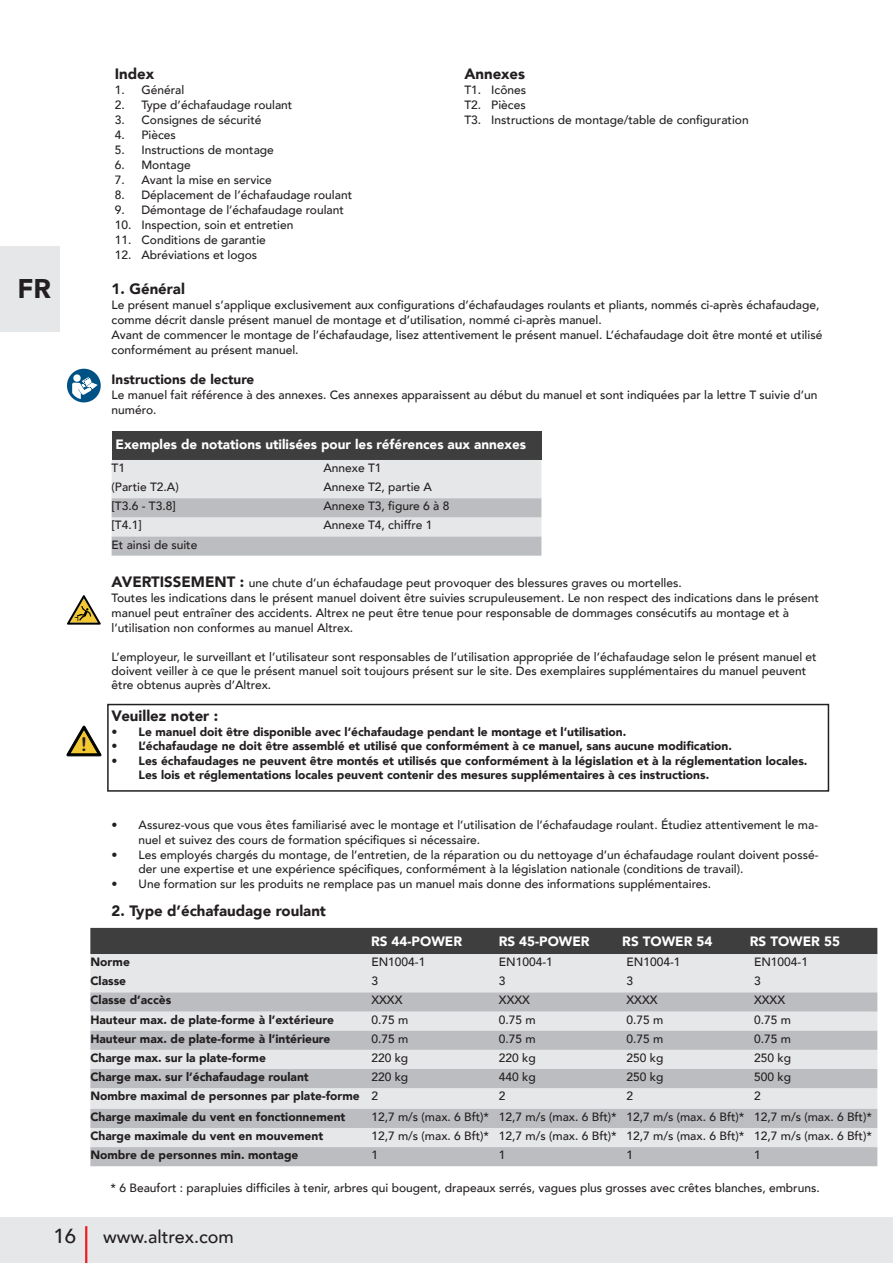
<style>
.page{position:relative;width:893px;height:1263px;background:#fff}
.page>*{position:absolute;margin:0;border:0;box-sizing:border-box;transform-origin:0 0}
.t1{font:900 27px "Avenir";color:#231f20}
.t2{font:500 20.25px "Avenir";color:#231f20}
.t3{font:19.2px "Arial Rounded MT Bold";color:#231f20}
.t4{font:500 18px "Avenir";color:#231f20}
.t5{font:900 15px "Avenir";color:#231f20}
.t6{font:900 13.5px "Avenir";color:#fff}
.t7{font:900 13.5px "Avenir";color:#231f20}
.t8{font:500 12px/15px "Avenir";color:#231f20}
.t9{font:900 12px/14.4px "Avenir";color:#231f20}
.s1{font-weight:900;font-size:15px}
.s2{font-weight:500}
</style>
<div class="page">
<div style="left:0;top:1217px;width:893px;height:46px;background:#e6e7e9"></div>
<hr style="left:85px;top:1226px;width:2px;height:37px;background:#ee1d23">
<div style="left:0;top:247px;width:60px;height:85px;background:#e6e7e9"></div>
<div style="left:112px;top:431px;width:429px;height:29px;background:#3e3e3f"></div>
<svg style="left:112px;top:460px;width:429px;height:96px;background:#d5d6d8"></svg>
<div style="left:90px;top:928px;width:787px;height:26px;background:#3e3e3f"></div>
<div style="left:90px;top:954px;width:787px;height:38px;background:#e6e7e9"></div>
<svg style="left:90px;top:992px;width:787px;height:174px;background:#cfd0d2"></svg>
<svg style="left:67px;top:369px;width:34px;height:33px"></svg>
<svg style="left:67px;top:595px;width:34px;height:30px"></svg>
<svg style="left:67px;top:726px;width:34px;height:30px"></svg>
<div style="left:107px;top:704px;width:722px;height:88px;border:2px solid #231f20"></div>
<h1 class="t1" style="left:18px;top:266px;width:35px">FR</h1>
<p class="t5" style="left:115px;top:61px;width:41px">Index</p>
<p class="t8" style="left:115px;top:81px;width:71px">1. Général</p>
<p class="t8" style="left:115px;top:96px;width:179px">2. Type d’échafaudage roulant</p>
<p class="t8" style="left:115px;top:111px;width:148px">3. Consignes de sécurité</p>
<p class="t8" style="left:115px;top:126px;width:63px">4. Pièces</p>
<p class="t8" style="left:115px;top:141px;width:161px">5. Instructions de montage</p>
<p class="t8" style="left:115px;top:156px;width:78px">6. Montage</p>
<p class="t8" style="left:115px;top:171px;width:158px">7. Avant la mise en service</p>
<p class="t8" style="left:115px;top:186px;width:239px">8. Déplacement de l’échafaudage roulant</p>
<p class="t8" style="left:115px;top:201px;width:231px">9. Démontage de l’échafaudage roulant</p>
<p class="t8" style="left:115px;top:216px;width:180px">10. Inspection, soin et entretien</p>
<p class="t8" style="left:115px;top:231px;width:153px">11. Conditions de garantie</p>
<p class="t8" style="left:115px;top:246px;width:144px">12. Abréviations et logos</p>
<p class="t5" style="left:464px;top:61px;width:62px">Annexes</p>
<p class="t8" style="left:464px;top:81px;width:286px">T1. Icônes<br>T2. Pièces<br>T3. Instructions de montage/table de configuration</p>
<p class="t5" style="left:112px;top:276px;width:75px">1. Général</p>
<p class="t8" style="left:112px;top:297px;width:712px">Le présent manuel s’applique exclusivement aux configurations d’échafaudages roulants et pliants, nommés ci-après échafaudage, comme décrit dansle présent manuel de montage et d’utilisation, nommé ci-après manuel.<br>Avant de commencer le montage de l’échafaudage, lisez attentivement le présent manuel. L’échafaudage doit être monté et utilisé conformément au présent manuel.</p>
<p class="t7" style="left:112px;top:368px;width:144px">Instructions de lecture</p>
<p class="t8" style="left:112px;top:387px;width:707px">Le manuel fait référence à des annexes. Ces annexes apparaissent au début du manuel et sont indiquées par la lettre T suivie d’un numéro.</p>
<p class="t6" style="left:116px;top:433px;width:412px">Exemples de notations utilisées pour les références aux annexes</p>
<p class="t8" style="left:112px;top:460px;width:15px">T1</p>
<p class="t8" style="left:323px;top:460px;width:60px">Annexe T1</p>
<p class="t8" style="left:112px;top:479px;width:69px">(Partie T2.A)</p>
<p class="t8" style="left:323px;top:479px;width:110px">Annexe T2, partie A</p>
<p class="t8" style="left:112px;top:498px;width:66px">[T3.6 - T3.8]</p>
<p class="t8" style="left:323px;top:498px;width:128px">Annexe T3, figure 6 à 8</p>
<p class="t8" style="left:112px;top:517px;width:32px">[T4.1]</p>
<p class="t8" style="left:323px;top:517px;width:110px">Annexe T4, chiffre 1</p>
<p class="t8" style="left:112px;top:536px;width:87px">Et ainsi de suite</p>
<p class="t8" style="left:112px;top:574px;width:709px"><span class="s1">AVERTISSEMENT :</span> une chute d’un échafaudage peut provoquer des blessures graves ou mortelles.<br>Toutes les indications dans le présent manuel doivent être suivies scrupuleusement. Le non respect des indications dans le présent manuel peut entraîner des accidents. Altrex ne peut être tenue pour responsable de dommages consécutifs au montage et à l’utilisation non conformes au manuel Altrex.</p>
<p class="t8" style="left:112px;top:648px;width:707px;line-height:14.4px">L’employeur, le surveillant et l’utilisateur sont responsables de l’utilisation appropriée de l’échafaudage selon le présent manuel et doivent veiller à ce que le présent manuel soit toujours présent sur le site. Des exemplaires supplémentaires du manuel peuvent être obtenus auprès d’Altrex.</p>
<p class="t5" style="left:112px;top:703px;width:108px">Veuillez noter :</p>
<p class="t9" style="left:112px;top:724px;width:516px">• Le manuel doit être disponible avec l’échafaudage pendant le montage et l’utilisation.</p>
<p class="t9" style="left:112px;top:738px;width:622px">• L’échafaudage ne doit être assemblé et utilisé que conformément à ce manuel, sans aucune modification.</p>
<p class="t9" style="left:139px;top:753px;width:670px;text-indent:-27px">• Les échafaudages ne peuvent être montés et utilisés que conformément à la législation et à la réglementation locales.<br>Les lois et réglementations locales peuvent contenir des mesures supplémentaires à ces instructions.</p>
<p class="t8" style="left:139px;top:817px;width:681px;text-indent:-27px">• Assurez-vous que vous êtes familiarisé avec le montage et l’utilisation de l’échafaudage roulant. Étudiez attentivement le ma&shy;nuel et suivez des cours de formation spécifiques si nécessaire.</p>
<p class="t8" style="left:139px;top:847px;width:681px;line-height:14.4px;text-indent:-27px">• Les employés chargés du montage, de l’entretien, de la réparation ou du nettoyage d’un échafaudage roulant doivent possé&shy;der une expertise et une expérience spécifiques, conformément à la législation nationale (conditions de travail).</p>
<p class="t8" style="left:112px;top:875px;width:601px">• Une formation sur les produits ne remplace pas un manuel mais donne des informations supplémentaires.</p>
<p class="t5" style="left:112px;top:898px;width:216px">2. Type d’échafaudage roulant</p>
<p class="t6" style="left:371px;top:929px;width:92px">RS 44-POWER</p>
<p class="t6" style="left:499px;top:929px;width:92px">RS 45-POWER</p>
<p class="t6" style="left:622px;top:929px;width:92px">RS TOWER 54</p>
<p class="t6" style="left:750px;top:929px;width:92px">RS TOWER 55</p>
<p class="t9" style="left:90px;top:954px;width:41px">Norme</p>
<p class="t8" style="left:371px;top:954px;width:56px">EN1004-1</p>
<p class="t8" style="left:499px;top:954px;width:56px">EN1004-1</p>
<p class="t8" style="left:626px;top:954px;width:56px">EN1004-1</p>
<p class="t8" style="left:754px;top:954px;width:56px">EN1004-1</p>
<p class="t9" style="left:90px;top:973px;width:37px">Classe</p>
<p class="t8" style="left:371px;top:973px;width:8px">3</p>
<p class="t8" style="left:499px;top:973px;width:8px">3</p>
<p class="t8" style="left:626px;top:973px;width:8px">3</p>
<p class="t8" style="left:754px;top:973px;width:8px">3</p>
<p class="t9" style="left:90px;top:993px;width:82px">Classe d’accès</p>
<p class="t8" style="left:371px;top:992px;width:33px">XXXX</p>
<p class="t8" style="left:499px;top:992px;width:33px">XXXX</p>
<p class="t8" style="left:626px;top:992px;width:33px">XXXX</p>
<p class="t8" style="left:754px;top:992px;width:33px">XXXX</p>
<p class="t9" style="left:90px;top:1012px;width:245px">Hauteur max. de plate-forme à l’extérieure</p>
<p class="t8" style="left:371px;top:1011px;width:38px">0.75 m</p>
<p class="t8" style="left:499px;top:1011px;width:38px">0.75 m</p>
<p class="t8" style="left:626px;top:1011px;width:38px">0.75 m</p>
<p class="t8" style="left:754px;top:1011px;width:38px">0.75 m</p>
<p class="t9" style="left:90px;top:1031px;width:242px">Hauteur max. de plate-forme à l’intérieure</p>
<p class="t8" style="left:371px;top:1030px;width:38px">0.75 m</p>
<p class="t8" style="left:499px;top:1030px;width:38px">0.75 m</p>
<p class="t8" style="left:626px;top:1030px;width:38px">0.75 m</p>
<p class="t8" style="left:754px;top:1030px;width:38px">0.75 m</p>
<p class="t9" style="left:90px;top:1050px;width:177px">Charge max. sur la plate-forme</p>
<p class="t8" style="left:371px;top:1049px;width:38px">220 kg</p>
<p class="t8" style="left:499px;top:1049px;width:38px">220 kg</p>
<p class="t8" style="left:626px;top:1049px;width:38px">250 kg</p>
<p class="t8" style="left:754px;top:1049px;width:38px">250 kg</p>
<p class="t9" style="left:90px;top:1069px;width:220px">Charge max. sur l’échafaudage roulant</p>
<p class="t8" style="left:371px;top:1068px;width:38px">220 kg</p>
<p class="t8" style="left:499px;top:1068px;width:38px">440 kg</p>
<p class="t8" style="left:626px;top:1068px;width:38px">250 kg</p>
<p class="t8" style="left:754px;top:1068px;width:38px">500 kg</p>
<p class="t9" style="left:90px;top:1088px;width:289px">Nombre maximal de personnes par plate-forme <span class="s2">2</span></p>
<p class="t8" style="left:499px;top:1088px;width:8px">2</p>
<p class="t8" style="left:626px;top:1088px;width:8px">2</p>
<p class="t8" style="left:754px;top:1088px;width:8px">2</p>
<p class="t9" style="left:90px;top:1109px;width:257px">Charge maximale du vent en fonctionnement</p>
<p class="t8" style="left:371px;top:1108px;width:502px">12,7 m/s (max. 6 Bft)* 12,7 m/s (max. 6 Bft)* 12,7 m/s (max. 6 Bft)* 12,7 m/s (max. 6 Bft)*</p>
<p class="t9" style="left:90px;top:1128px;width:234px">Charge maximale du vent en mouvement</p>
<p class="t8" style="left:371px;top:1127px;width:502px">12,7 m/s (max. 6 Bft)* 12,7 m/s (max. 6 Bft)* 12,7 m/s (max. 6 Bft)* 12,7 m/s (max. 6 Bft)*</p>
<p class="t9" style="left:90px;top:1147px;width:210px">Nombre de personnes min. montage</p>
<p class="t8" style="left:371px;top:1147px;width:8px">1</p>
<p class="t8" style="left:499px;top:1147px;width:8px">1</p>
<p class="t8" style="left:626px;top:1147px;width:8px">1</p>
<p class="t8" style="left:754px;top:1147px;width:8px">1</p>
<p class="t8" style="left:111px;top:1180px;width:711px">* 6 Beaufort : parapluies difficiles à tenir, arbres qui bougent, drapeaux serrés, vagues plus grosses avec crêtes blanches, embruns.</p>
<h3 class="t3" style="left:81px;top:733px;width:8px">!</h3>
<h2 class="t2" style="left:54px;top:1219px;width:24px">16</h2>
<h3 class="t4" style="left:103px;top:1221px;width:132px">www.altrex.com</h3>
</div>
